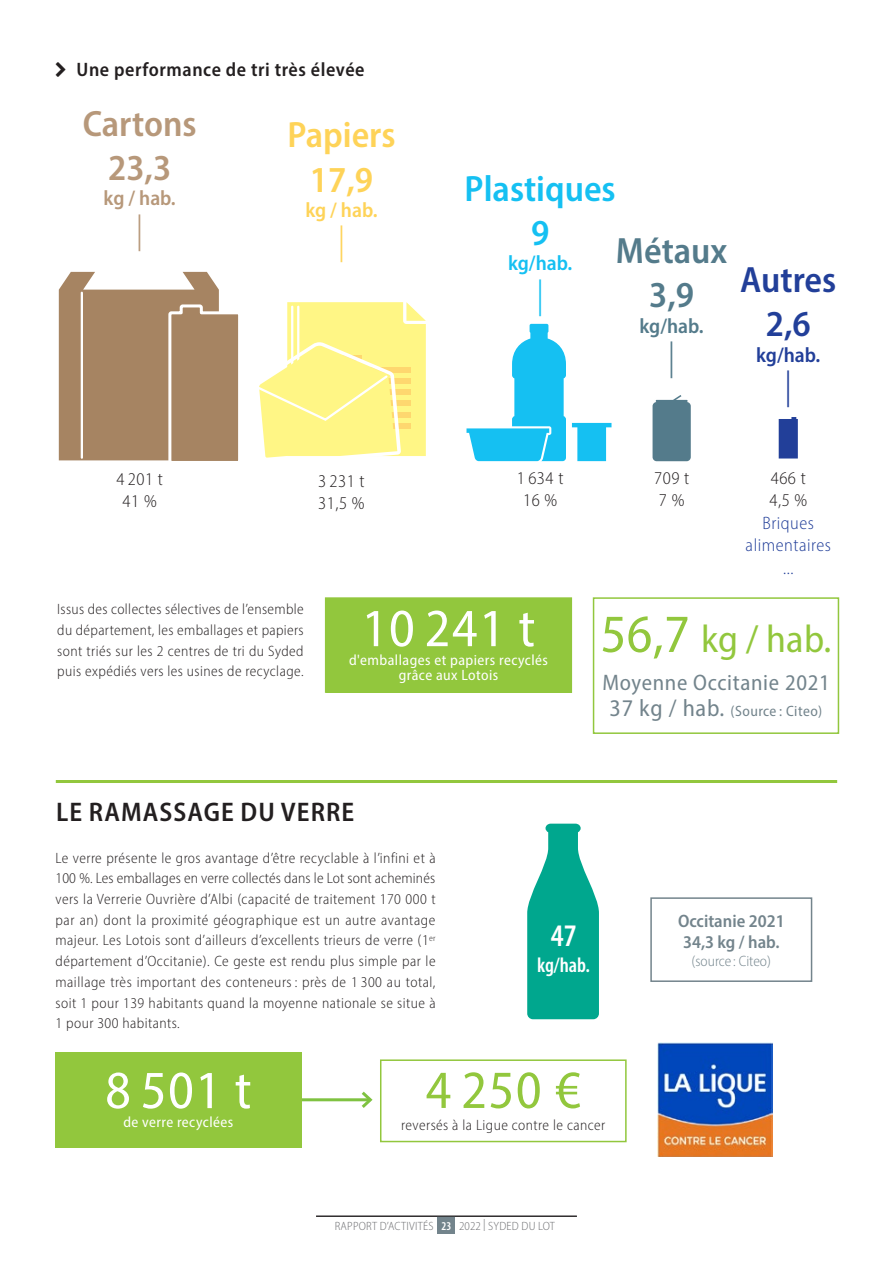
<style>
.page{position:relative;width:893px;height:1263px;background:#fff}
.page>*{position:absolute;margin:0;border:0;box-sizing:border-box;transform-origin:0 0}
.t1{font:semi-condensed 54px "Myriad Pro";letter-spacing:.03em;color:#fff}
.t2{font:semi-condensed 54px "Myriad Pro";color:#92c73d}
.t3{font:semi-condensed 39px "Myriad Pro";color:#92c73d}
.t4{font:600 semi-condensed 36.75px/44.1px "Myriad Pro";color:#fed358;text-align:center}
.t5{font:600 semi-condensed 36.75px/44.1px "Myriad Pro";color:#15c0f2;text-align:center}
.t6{font:600 semi-condensed 36.75px/44.1px "Myriad Pro";color:#b7987a;text-align:center}
.t7{font:600 semi-condensed 36.75px/44.1px "Myriad Pro";color:#547b8b;text-align:center}
.t8{font:600 semi-condensed 36.75px/44.1px "Myriad Pro";color:#223f99;text-align:center}
.t9{font:300 semi-condensed 36.75px "Myriad Pro";color:#fed358}
.t10{font:300 semi-condensed 36.75px "Myriad Pro";color:#15c0f2}
.t11{font:300 semi-condensed 36.75px "Myriad Pro";color:#547b8b}
.t12{font:300 semi-condensed 36.75px "Myriad Pro";color:#b7987a}
.t13{font:300 semi-condensed 36.75px "Myriad Pro";color:#223f99}
.t14{font:600 condensed 31.5px "Myriad Pro";color:#fff}
.t15{font:600 semi-condensed 27px "Myriad Pro";letter-spacing:.04em;color:#231f20}
.t16{font:semi-condensed 22.5px "Myriad Pro";letter-spacing:.03em;color:#73848c}
.t17{font:600 semi-condensed 21px "Myriad Pro";color:#fed358}
.t18{font:600 semi-condensed 21px "Myriad Pro";color:#15c0f2}
.t19{font:600 semi-condensed 21px "Myriad Pro";color:#547b8b}
.t20{font:600 semi-condensed 21px "Myriad Pro";color:#b7987a}
.t21{font:600 semi-condensed 21px "Myriad Pro";color:#223f99}
.t22{font:600 condensed 21px "Myriad Pro";color:#fff}
.t23{font:600 semi-condensed 19.5px "Myriad Pro";letter-spacing:.03em;color:#231f20}
.t24{font:300 semi-condensed 18px/22.5px "Myriad Pro";letter-spacing:.03em;color:#231f20}
.t25{font:600 semi-condensed 18px/21.6px "Myriad Pro";color:#73848c}
.t26{font:300 semi-condensed 18px/22.5px "Myriad Pro";letter-spacing:.03em;color:#223f99;text-align:center}
.t27{font:300 semi-condensed 15px/20.7px "Myriad Pro";letter-spacing:.03em;color:#231f20;text-align:justify}
.t28{font:semi-condensed 15px/15px "Myriad Pro";letter-spacing:.03em;color:#fff;text-align:center}
.t29{font:semi-condensed 15px "Myriad Pro";letter-spacing:.03em;color:#73848c}
.t30{font:300 semi-condensed 15px "Myriad Pro";color:#73848c}
.t31{font:300 semi-condensed 12px "Myriad Pro";letter-spacing:.02em;color:#6c6d70}
.s1{font-size:54px}
.s2{font-size:24px}
.s3{font-weight:600;font-stretch:condensed;color:#fff}
</style>
<div class="page">
<svg style="left:259px;top:302px;width:167px;height:156px"></svg>
<svg style="left:466px;top:323px;width:146px;height:139px"></svg>
<svg style="left:652px;top:395px;width:39px;height:67px"></svg>
<svg style="left:58px;top:271px;width:181px;height:190px"></svg>
<svg style="left:779px;top:417px;width:19px;height:41px"></svg>
<div style="left:326px;top:598px;width:245px;height:94px;background:#92c73d"></div>
<div style="left:325px;top:597px;width:247px;height:96px;border:2px solid #92c73d"></div>
<div style="left:593px;top:597px;width:246px;height:137px;border:2px solid #92c73d"></div>
<hr style="left:300px;top:1098px;width:70px;height:3px;background:#7fc241">
<svg style="left:358px;top:1091px;width:15px;height:17px"></svg>
<hr style="left:56px;top:780px;width:781px;height:3px;background:#92c73d">
<div style="left:55px;top:1052px;width:247px;height:95px;background:#92c73d"></div>
<div style="left:650px;top:897px;width:162px;height:85px;border:2px solid #73848c"></div>
<div style="left:380px;top:1059px;width:247px;height:83px;border:2px solid #92c73d"></div>
<svg style="left:527px;top:824px;width:72px;height:195px"></svg>
<img style="left:657px;top:1042px;width:115px;height:115px">
<div style="left:438px;top:1216px;width:17px;height:17px;background:#73848c"></div>
<hr style="left:316px;top:1216px;width:261px;height:1px;background:#231f20">
<h3 class="t23" style="left:77px;top:57px;width:290px">Une performance de tri très élevée</h3>
<h3 class="t6" style="left:83px;top:100px;width:116px">Cartons<br>23,3</h3>
<h3 class="t20" style="left:104px;top:185px;width:74px">kg / hab.</h3>
<h3 class="t12" style="left:136px;top:207px;width:9px">|</h3>
<h3 class="t4" style="left:287px;top:112px;width:110px">Papiers<br>17,9</h3>
<h3 class="t17" style="left:305px;top:196px;width:74px">kg / hab.</h3>
<h3 class="t9" style="left:338px;top:219px;width:9px">|</h3>
<h3 class="t5" style="left:465px;top:166px;width:153px">Plastiques<br>9</h3>
<h3 class="t18" style="left:508px;top:250px;width:66px">kg/hab.</h3>
<h3 class="t10" style="left:536px;top:273px;width:9px">|</h3>
<h3 class="t7" style="left:616px;top:228px;width:113px">Métaux<br>3,9</h3>
<h3 class="t19" style="left:640px;top:312px;width:66px">kg/hab.</h3>
<h3 class="t11" style="left:668px;top:335px;width:9px">|</h3>
<h3 class="t8" style="left:740px;top:257px;width:97px">Autres<br>2,6</h3>
<h3 class="t21" style="left:756px;top:341px;width:66px">kg/hab.</h3>
<h3 class="t13" style="left:784px;top:364px;width:9px">|</h3>
<p class="t24" style="left:116px;top:467px;width:48px;text-align:center">4201 t<br>41 %</p>
<p class="t24" style="left:318px;top:469px;width:48px">3231 t<br>31,5 %</p>
<p class="t24" style="left:517px;top:466px;width:48px;text-align:center">1634 t<br>16 %</p>
<p class="t24" style="left:654px;top:466px;width:37px">709 t<br>7 %</p>
<p class="t24" style="left:769px;top:466px;width:39px">466 t<br>4,5 %</p>
<p class="t26" style="left:746px;top:511px;width:87px">Briques alimentaires ...</p>
<p class="t27" style="left:57px;top:599px;width:248px">Issus des collectes sélectives de l’ensemble du département, les emballages et papiers sont triés sur les 2 centres de tri du Syded puis expédiés vers les usines de recyclage.</p>
<h1 class="t1" style="left:362px;top:595px;width:175px">10 241 t</h1>
<p class="t28" style="left:349px;top:653px;width:200px">d'emballages et papiers recyclés grâce aux Lotois</p>
<h2 class="t3" style="left:601px;top:615px;width:232px"><span class="s1">56,7</span> kg / hab.</h2>
<h3 class="t16" style="left:602px;top:669px;width:229px">Moyenne Occitanie 2021</h3>
<p class="t29" style="left:610px;top:701px;width:214px"><span class="s2">37 kg / hab.</span> (Source : Citeo)</p>
<h3 class="t15" style="left:56px;top:795px;width:300px">LE RAMASSAGE DU VERRE</h3>
<p class="t27" style="left:56px;top:847px;width:382px">Le verre présente le gros avantage d’être recyclable à l’infini et à 100 %. Les emballages en verre collectés dans le Lot sont acheminés vers la Verrerie Ouvrière d’Albi (capacité de traitement 170 000 t par an) dont la proximité géographique est un autre avantage majeur. Les Lotois sont d’ailleurs d’excellents trieurs de verre (1<sup>er </sup>département d’Occitanie). Ce geste est rendu plus simple par le maillage très important des conteneurs : près de 1 300 au total, soit 1 pour 139 habitants quand la moyenne nationale se situe à 1 pour 300 habitants.</p>
<h3 class="t14" style="left:551px;top:916px;width:27px">47</h3>
<h3 class="t22" style="left:537px;top:952px;width:53px">kg/hab.</h3>
<p class="t25" style="left:678px;top:909px;width:108px">Occitanie 2021<br>34,3 kg / hab.</p>
<p class="t30" style="left:692px;top:952px;width:81px">(source : Citeo)</p>
<h1 class="t1" style="left:105px;top:1057px;width:148px">8501 t</h1>
<p class="t28" style="left:123px;top:1115px;width:111px">de verre recyclées</p>
<h1 class="t2" style="left:426px;top:1057px;width:157px">4250 €</h1>
<p class="t27" style="left:401px;top:1115px;width:206px">reversés à la Ligue contre le cancer</p>
<p class="t31" style="left:335px;top:1219px;width:100px">RAPPORT D’ACTIVITÉS</p>
<p class="t31" style="left:442px;top:1219px;width:115px"><span class="s3">23</span> 2022 | SYDED DU LOT</p>
</div>
